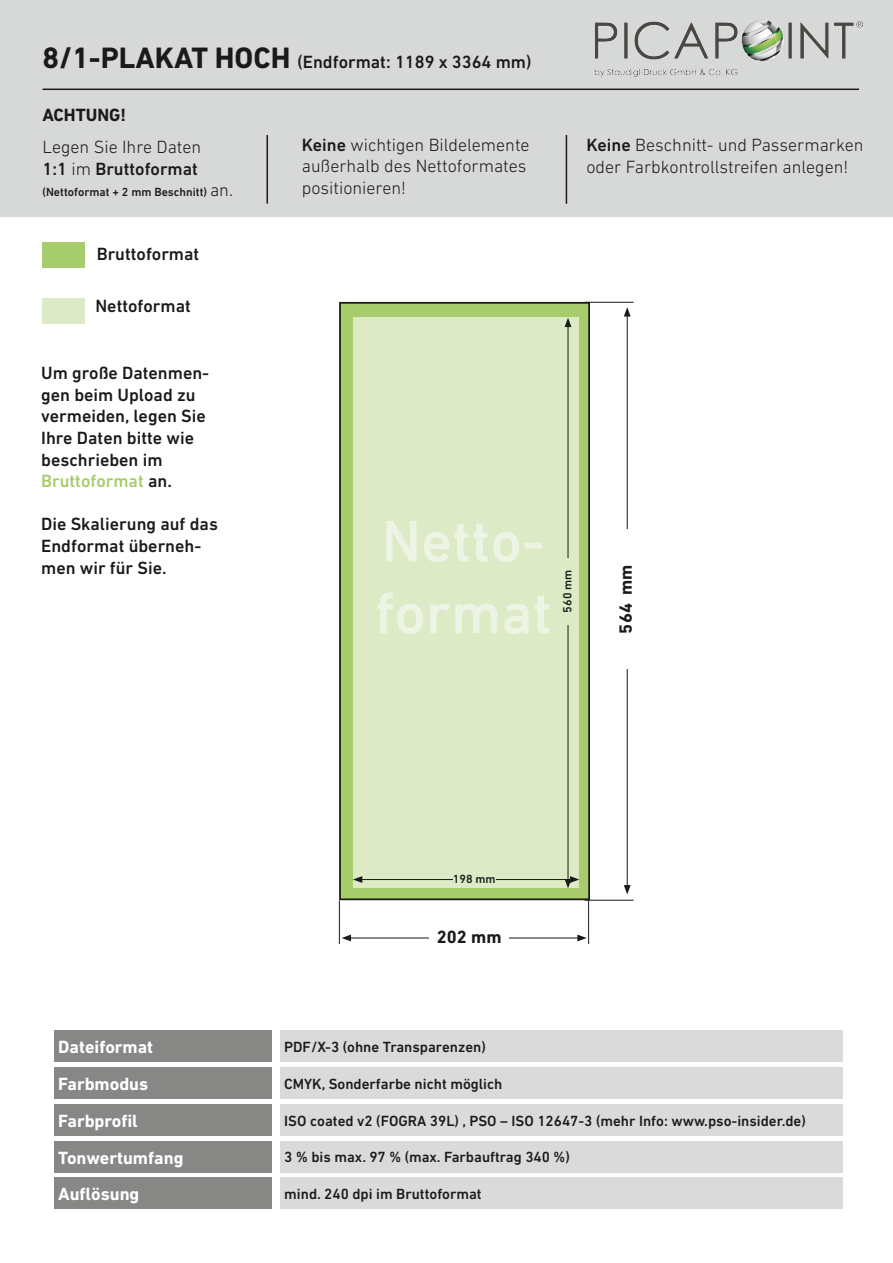
<style>
.page{position:relative;width:893px;height:1263px;background:#fff}
.page>*{position:absolute;margin:0;border:0;box-sizing:border-box;transform-origin:0 0}
.t1{font:500 59.85px/71.7px "DIN Next LT Pro";color:#eef4e3}
.t2{font:500 18px/21.6px "DIN Next LT Pro";color:#1a1a18}
.t3{font:300 18px/21.6px "DIN Next LT Pro";color:#1a1a18}
.t4{font:700 18px/37px "DIN Next LT Pro";color:#fff}
.t5{font:700 18px "DIN Next LT Pro";color:#1a1a18}
.t6{font:500 15px "DIN Next LT Pro";color:#1a1a18}
.t7{font:500 12px "DIN Next LT Pro";color:#1a1a18}
.s1{font-weight:700;font-size:30px}
.s2{font-weight:500}
.s3{font-weight:300;font-size:18px}
.s4{color:#a7cc6c}
</style>
<div class="page">
<div style="left:0;top:0;width:893px;height:217px;background:#d7d8d8"></div>
<div style="left:54px;top:1141px;width:218px;height:31px;background:#878786"></div>
<div style="left:280px;top:1141px;width:562px;height:31px;background:#dadada"></div>
<img style="left:595px;top:19px;width:267px;height:58px">
<div style="left:54px;top:1031px;width:217px;height:31px;background:#878786"></div>
<div style="left:54px;top:1068px;width:217px;height:31px;background:#878786"></div>
<div style="left:54px;top:1105px;width:217px;height:31px;background:#878786"></div>
<div style="left:54px;top:1178px;width:217px;height:31px;background:#878786"></div>
<div style="left:280px;top:1031px;width:562px;height:31px;background:#dadada"></div>
<div style="left:280px;top:1068px;width:562px;height:31px;background:#dadada"></div>
<div style="left:280px;top:1105px;width:562px;height:31px;background:#dadada"></div>
<div style="left:280px;top:1178px;width:562px;height:31px;background:#dadada"></div>
<hr style="left:339px;top:900px;width:1px;height:44px;background:#1a1a18">
<hr style="left:588px;top:900px;width:1px;height:44px;background:#1a1a18">
<hr style="left:349px;top:938px;width:231px;height:1px;background:#1a1a18">
<svg style="left:342px;top:934px;width:9px;height:7px"></svg>
<svg style="left:577px;top:934px;width:10px;height:7px"></svg>
<div style="left:430px;top:926px;width:79px;height:20px;background:#fff"></div>
<hr style="left:585px;top:900px;width:49px;height:1px;background:#1a1a18">
<hr style="left:585px;top:302px;width:49px;height:1px;background:#1a1a18">
<hr style="left:627px;top:314px;width:1px;height:573px;background:#1a1a18">
<svg style="left:624px;top:885px;width:7px;height:9px"></svg>
<svg style="left:624px;top:307px;width:7px;height:10px"></svg>
<div style="left:614px;top:529px;width:22px;height:140px;background:#fff"></div>
<hr style="left:43px;top:89px;width:816px;height:1px;background:#1a1a18">
<hr style="left:266px;top:135px;width:2px;height:69px;background:#1a1a18">
<hr style="left:566px;top:135px;width:1px;height:69px;background:#1a1a18">
<div style="left:43px;top:242px;width:42px;height:26px;background:#a7cc6c"></div>
<div style="left:43px;top:298px;width:42px;height:26px;background:#dceac5"></div>
<div style="left:340px;top:303px;width:249px;height:596px;background:#a7cc6c"></div>
<div style="left:339px;top:302px;width:251px;height:598px;border:2px solid #1a1a18"></div>
<div style="left:353px;top:317px;width:225px;height:571px;background:#dceac5"></div>
<hr style="left:360px;top:879px;width:212px;height:1px;background:#1a1a18">
<svg style="left:353px;top:876px;width:9px;height:7px"></svg>
<div style="left:453px;top:874px;width:43px;height:9px;background:#dceac5"></div>
<hr style="left:568px;top:325px;width:1px;height:556px;background:#1a1a18">
<svg style="left:565px;top:876px;width:14px;height:12px"></svg>
<svg style="left:565px;top:318px;width:6px;height:9px"></svg>
<div style="left:562px;top:558px;width:9px;height:67px;background:#dceac5"></div>
<p class="t2" style="left:43px;top:51px;width:490px"><span class="s1">8/1-PLAKAT HOCH</span> (Endformat: 1189 x 3364 mm)</p>
<p class="t5" style="left:43px;top:104px;width:85px">ACHTUNG!</p>
<p class="t3" style="left:43px;top:136px;width:160px">Legen Sie Ihre Daten<br><span class="s2">1:1</span> im <span class="s2">Bruttoformat</span></p>
<p class="t7" style="left:43px;top:185px;width:192px">(Nettoformat + 2 mm Beschnitt) <span class="s3">an.</span></p>
<p class="t3" style="left:302px;top:134px;width:229px"><span class="s2">Keine</span> wichtigen Bildelemente außerhalb des Nettoformates positionieren!</p>
<p class="t3" style="left:586px;top:134px;width:279px"><span class="s2">Keine</span> Beschnitt- und Passermarken oder Farbkontrollstreifen anlegen!</p>
<p class="t2" style="left:97px;top:243px;width:104px">Bruttoformat</p>
<p class="t2" style="left:95px;top:295px;width:97px">Nettoformat</p>
<p class="t2" style="left:41px;top:362px;width:169px">Um große Datenmen&shy;gen beim Upload zu vermeiden, legen Sie<br>Ihre Daten bitte wie beschrieben im<br><span class="s4">Bruttoformat</span> an.</p>
<p class="t2" style="left:41px;top:513px;width:178px">Die Skalierung auf das<br>Endformat überneh&shy;men wir für Sie.</p>
<h1 class="t1" style="left:375px;top:505px;width:179px">Netto&shy;format</h1>
<p class="t7" style="left:560px;top:613px;width:44px;rotate:-90deg">560 mm</p>
<p class="t5" style="left:615px;top:633px;width:70px;rotate:-90deg">564 mm</p>
<p class="t4" style="left:58px;top:1028px;width:97px">Dateiformat<br>Farbmodus<br>Farbprofil</p>
<p class="t7" style="left:453px;top:872px;width:44px">198 mm</p>
<p class="t5" style="left:437px;top:926px;width:66px">202 mm</p>
<p class="t6" style="left:284px;top:1038px;width:203px">PDF/X-3 (ohne Transparenzen)</p>
<p class="t6" style="left:284px;top:1075px;width:220px">CMYK, Sonderfarbe nicht möglich</p>
<p class="t6" style="left:284px;top:1112px;width:523px">ISO coated v2 (FOGRA 39L) , PSO – ISO 12647-3 (mehr Info: www.pso-insider.de)</p>
<p class="t4" style="left:58px;top:1139px;width:127px">Tonwertumfang</p>
<p class="t6" style="left:284px;top:1148px;width:287px">3 % bis max. 97 % (max. Farbauftrag 340 %)</p>
<p class="t4" style="left:58px;top:1175px;width:83px">Auflösung</p>
<p class="t6" style="left:284px;top:1185px;width:199px">mind. 240 dpi im Bruttoformat</p>
</div>
